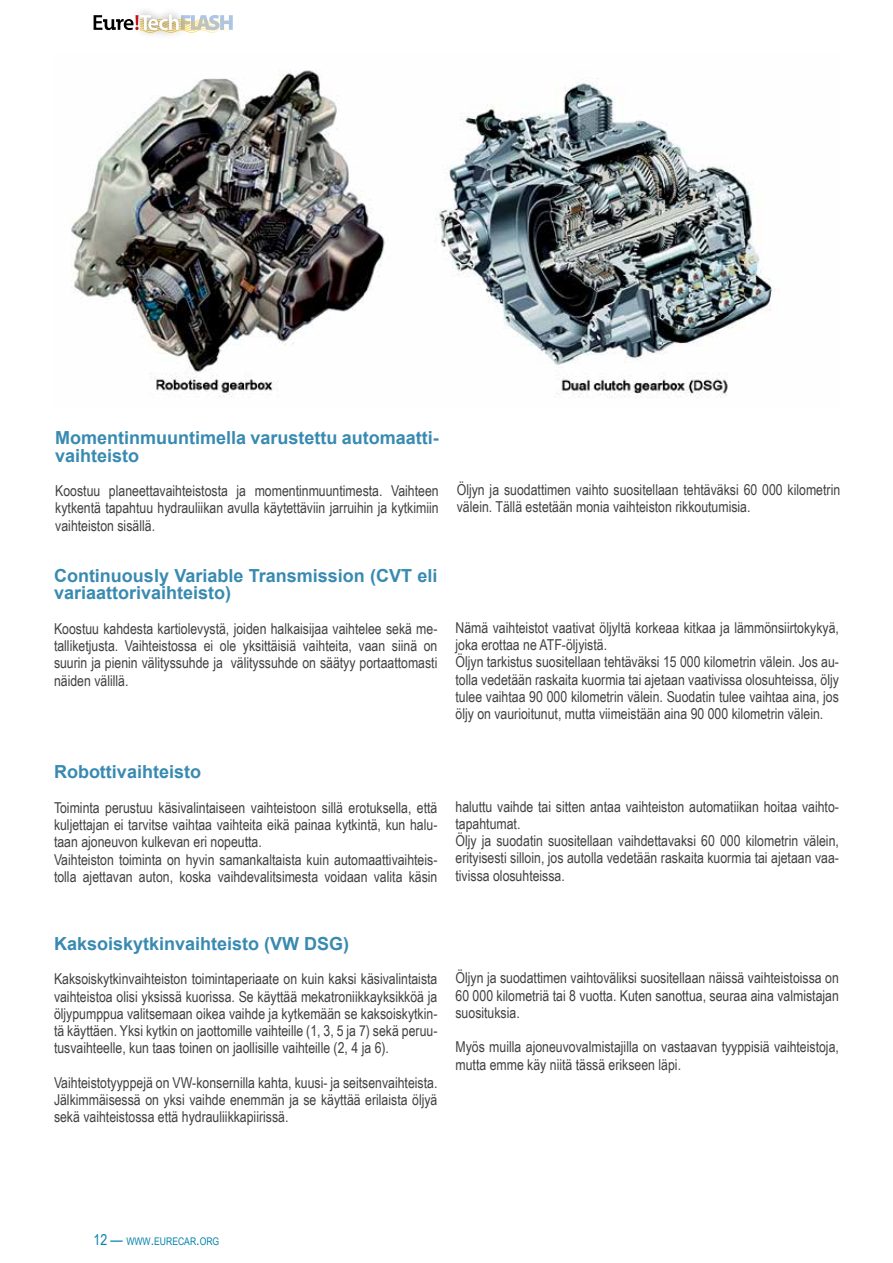
<style>
.page{position:relative;width:893px;height:1263px;background:#fff}
.page>*{position:absolute;margin:0;border:0;box-sizing:border-box;transform-origin:0 0}
.t1{font:700 18px/17.2px "Arial";color:#398ab1}
.t2{font:15px/17.2px "Arial Narrow";color:#414042;text-align:justify}
.t3{font:10.5px "Arial Narrow";color:#0482ab}
.s1{font-size:15px}
</style>
<div class="page">
<svg style="left:94px;top:14px;width:139px;height:19px"></svg>
<img style="left:71px;top:69px;width:704px;height:329px">
<p class="t1" style="left:55px;top:430px;width:385px">Momentinmuuntimella varustettu automaatti&shy;vaihteisto</p>
<p class="t2" style="left:55px;top:482px;width:385px">Koostuu planeettavaihteistosta ja momentinmuuntimesta. Vaihteen kytkentä tapahtuu hydrauliikan avulla käytettäviin jarruihin ja kytkimiin vaihteiston sisällä.</p>
<p class="t2" style="left:457px;top:480px;width:385px">Öljyn ja suodattimen vaihto suositellaan tehtäväksi 60 000 kilometrin välein. Tällä estetään monia vaihteiston rikkoutumisia.</p>
<p class="t1" style="left:54px;top:568px;width:385px">Continuously Variable Transmission (CVT eli variaattorivaihteisto)</p>
<p class="t2" style="left:54px;top:619px;width:385px">Koostuu kahdesta kartiolevystä, joiden halkaisijaa vaihtelee sekä me&shy;talliketjusta. Vaihteistossa ei ole yksittäisiä vaihteita, vaan siinä on suurin ja pienin välityssuhde ja välityssuhde on säätyy portaattomasti näiden välillä.</p>
<p class="t2" style="left:455px;top:618px;width:385px;text-align:left">Nämä vaihteistot vaativat öljyltä korkeaa kitkaa ja lämmönsiirtokykyä, joka erottaa ne ATF-öljyistä.<br>Öljyn tarkistus suositellaan tehtäväksi 15 000 kilometrin välein. Jos au&shy;tolla vedetään raskaita kuormia tai ajetaan vaativissa olosuhteissa, öljy tulee vaihtaa 90 000 kilometrin välein. Suodatin tulee vaihtaa aina, jos öljy on vaurioitunut, mutta viimeistään aina 90 000 kilometrin välein.</p>
<p class="t1" style="left:54px;top:764px;width:149px">Robottivaihteisto</p>
<p class="t2" style="left:54px;top:798px;width:385px;text-align:left">Toiminta perustuu käsivalintaiseen vaihteistoon sillä erotuksella, että kuljettajan ei tarvitse vaihtaa vaihteita eikä painaa kytkintä, kun halu&shy;taan ajoneuvon kulkevan eri nopeutta.<br>Vaihteiston toiminta on hyvin samankaltaista kuin automaattivaihteis&shy;tolla ajettavan auton, koska vaihdevalitsimesta voidaan valita käsin</p>
<p class="t2" style="left:455px;top:797px;width:385px;text-align:left">haluttu vaihde tai sitten antaa vaihteiston automatiikan hoitaa vaihto&shy;tapahtumat.<br>Öljy ja suodatin suositellaan vaihdettavaksi 60 000 kilometrin välein, erityisesti silloin, jos autolla vedetään raskaita kuormia tai ajetaan vaa&shy;tivissa olosuhteissa.</p>
<p class="t1" style="left:54px;top:935px;width:297px">Kaksoiskytkinvaihteisto (VW DSG)</p>
<p class="t2" style="left:54px;top:970px;width:385px">Kaksoiskytkinvaihteiston toimintaperiaate on kuin kaksi käsivalintaista vaihteistoa olisi yksissä kuorissa. Se käyttää mekatroniikkayksikköä ja öljypumppua valitsemaan oikea vaihde ja kytkemään se kaksoiskytkin&shy;tä käyttäen. Yksi kytkin on jaottomille vaihteille (1, 3, 5 ja 7) sekä peruu&shy;tusvaihteelle, kun taas toinen on jaollisille vaihteille (2, 4 ja 6).</p>
<p class="t2" style="left:54px;top:1073px;width:385px">Vaihteistotyyppejä on VW-konsernilla kahta, kuusi- ja seitsenvaihteista.<br>Jälkimmäisessä on yksi vaihde enemmän ja se käyttää erilaista öljyä sekä vaihteistossa että hydrauliikkapiirissä.</p>
<p class="t2" style="left:455px;top:969px;width:385px">Öljyn ja suodattimen vaihtoväliksi suositellaan näissä vaihteistoissa on 60 000 kilometriä tai 8 vuotta. Kuten sanottua, seuraa aina valmistajan suosituksia.</p>
<p class="t2" style="left:455px;top:1038px;width:385px">Myös muilla ajoneuvovalmistajilla on vastaavan tyyppisiä vaihteistoja, mutta emme käy niitä tässä erikseen läpi.</p>
<p class="t3" style="left:94px;top:1233px;width:127px"><span class="s1">12 —</span> WWW<span class="s1">.</span>EURECAR<span class="s1">.</span>ORG</p>
</div>
